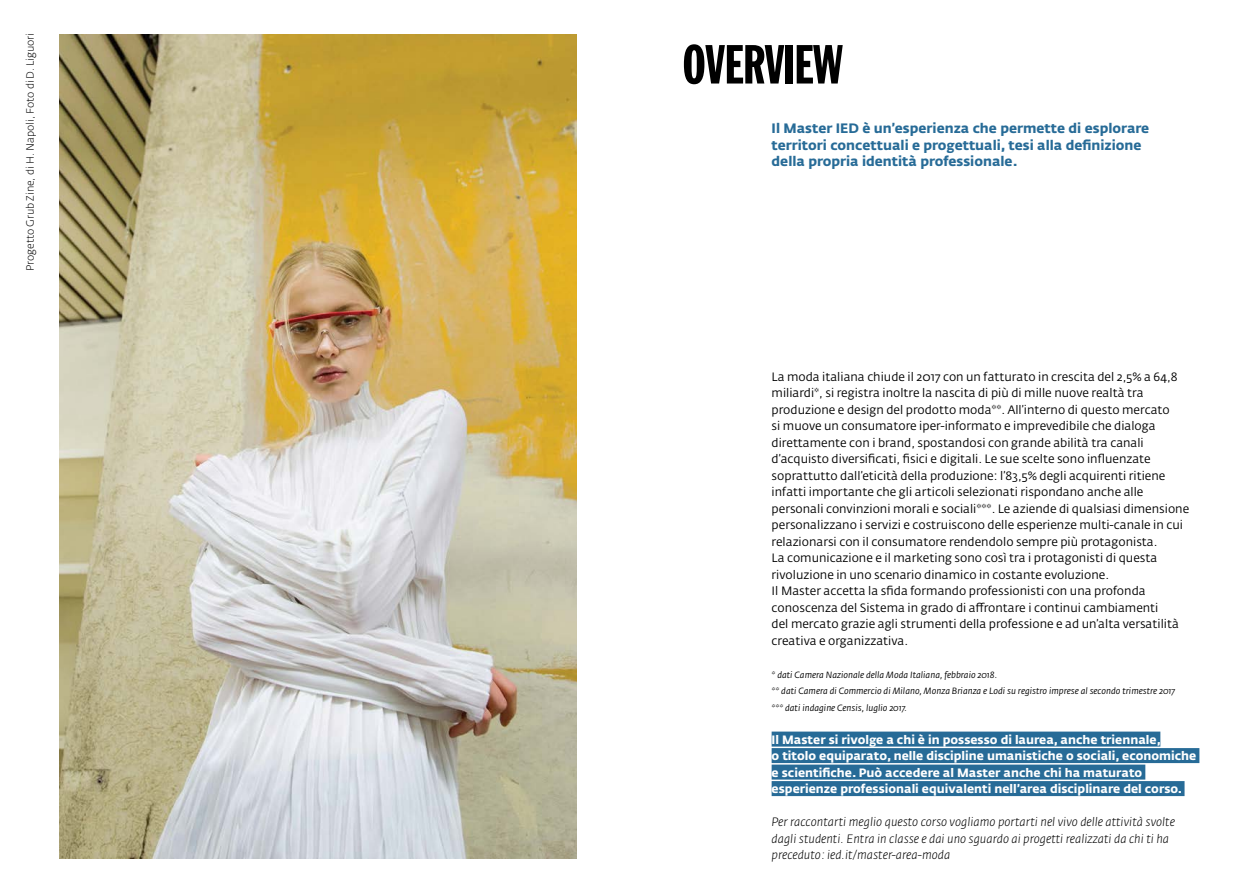
<style>
.page{position:relative;width:1259px;height:893px;background:#fff}
.page>*{position:absolute;margin:0;border:0;box-sizing:border-box;transform-origin:0 0}
.t1{font:54px "Franklin Gothic Std Extra Cond";letter-spacing:-.01em;color:#000}
.t2{font:700 13.5px/16.5px "Fedra Sans Alt Std";color:#276b97}
.t3{font:12px/16.5px "Fedra Sans Alt Std";color:#000}
.t4{font:700 12px/16.5px "Fedra Sans Alt Std";color:#fff}
.t5{font:italic 300 12px/16.5px "Fedra Sans Alt Std";color:#000}
.t6{font:300 10.5px "Fedra Sans Alt Std";color:#000}
.t7{font:italic 9px/16.5px "Fedra Sans Alt Std";color:#000}
</style>
<div class="page">
<img style="left:60px;top:34px;width:516px;height:825px">
<div style="left:771px;top:732px;width:389px;height:15px;background:#276b97"></div>
<div style="left:771px;top:748px;width:428px;height:15px;background:#276b97"></div>
<div style="left:771px;top:765px;width:374px;height:15px;background:#276b97"></div>
<div style="left:771px;top:781px;width:413px;height:15px;background:#276b97"></div>
<p class="t6" style="left:24px;top:271px;width:240px;rotate:-90deg">Progetto Grub Zine, di H. Napoli, Foto di D. Liguori</p>
<h1 class="t1" style="left:682px;top:36px;width:162px">OVERVIEW</h1>
<p class="t2" style="left:771px;top:120px;width:379px">Il Master IED è un’esperienza che permette di esplorare territori concettuali e progettuali, tesi alla definizione della propria identità professionale.</p>
<p class="t3" style="left:771px;top:368px;width:419px">La moda italiana chiude il 2017 con un fatturato in crescita del 2,5% a 64,8 miliardi*, si registra inoltre la nascita di più di mille nuove realtà tra produzione e design del prodotto moda**. All’interno di questo mercato<br>si muove un consumatore iper-informato e imprevedibile che dialoga direttamente con i brand, spostandosi con grande abilità tra canali d’acquisto diversificati, fisici e digitali. Le sue scelte sono influenzate soprattutto dall’eticità della produzione: l’83,5% degli acquirenti ritiene infatti importante che gli articoli selezionati rispondano anche alle personali convinzioni morali e sociali***. Le aziende di qualsiasi dimensione personalizzano i servizi e costruiscono delle esperienze multi-canale in cui relazionarsi con il consumatore rendendolo sempre più protagonista.<br>La comunicazione e il marketing sono così tra i protagonisti di questa rivoluzione in uno scenario dinamico in costante evoluzione.<br>Il Master accetta la sfida formando professionisti con una profonda conoscenza del Sistema in grado di affrontare i continui cambiamenti<br>del mercato grazie agli strumenti della professione e ad un’alta versatilità creativa e organizzativa.</p>
<p class="t7" style="left:771px;top:666px;width:405px">* dati Camera Nazionale della Moda Italiana, febbraio 2018.<br>** dati Camera di Commercio di Milano, Monza Brianza e Lodi su registro imprese al secondo trimestre 2017 *** dati indagine Censis, luglio 2017.</p>
<p class="t4" style="left:771px;top:731px;width:426px">Il Master si rivolge a chi è in possesso di laurea, anche triennale,<br>o titolo equiparato, nelle discipline umanistiche o sociali, economiche e scientifiche. Può accedere al Master anche chi ha maturato esperienze professionali equivalenti nell’area disciplinare del corso.</p>
<p class="t5" style="left:771px;top:814px;width:405px">Per raccontarti meglio questo corso vogliamo portarti nel vivo delle attività svolte dagli studenti. Entra in classe e dai uno sguardo ai progetti realizzati da chi ti ha preceduto: ied.it/master-area-moda</p>
</div>
